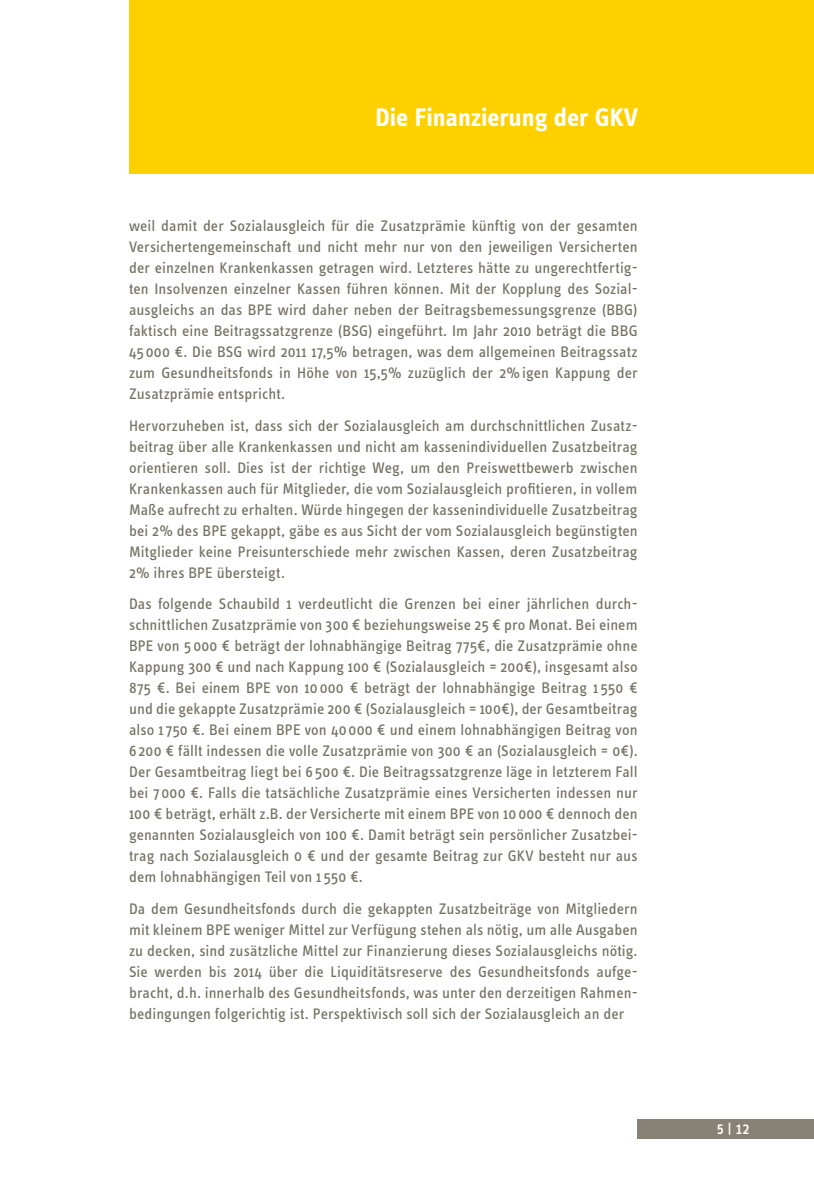
<style>
.page{position:relative;width:814px;height:1181px;background:#fff}
.page>*{position:absolute;margin:0;border:0;box-sizing:border-box;transform-origin:0 0}
.Kopfzeile_rechts{font:700 26.25px "Info OT Text";color:#fff}
.Fließtext{font:15.75px/21px "Info OT Text";letter-spacing:.005em;color:#757163;text-align:justify}
.Fußnote_Text{font:15.75px/21px "Info OT Text";letter-spacing:.005em;color:#757163;text-align:justify}
.t1{font:500 15.75px "Info OT Text";color:#fff}
</style>
<div class="page">
<div style="left:637px;top:1118px;width:177px;height:20px;background:#878275"></div>
<div style="left:129px;top:0;width:685px;height:174px;background:#ffd000"></div>
<p class="Kopfzeile_rechts" style="left:375px;top:101px;width:264px">Die Finanzierung der GKV</p>
<p class="Fußnote_Text" style="left:129px;top:215px;width:510px">weil damit der Sozialausgleich für die Zusatzprämie künftig von der gesamten Versichertengemeinschaft und nicht mehr nur von den jeweiligen Versicherten der einzelnen Krankenkassen getragen wird. Letzteres hätte zu ungerechtfertig&shy;ten Insolvenzen einzelner Kassen führen können. Mit der Kopplung des Sozial&shy;ausgleichs an das BPE wird daher neben der Beitragsbemessungsgrenze (BBG) faktisch eine Beitragssatzgrenze (BSG) eingeführt. Im Jahr 2010 beträgt die BBG 45 000 €. Die BSG wird 2011 17,5% betragen, was dem allgemeinen Beitragssatz zum Gesundheitsfonds in Höhe von 15,5% zuzüglich der 2%igen Kappung der Zusatzprämie entspricht.</p>
<p class="Fließtext" style="left:129px;top:414px;width:510px">Hervorzuheben ist, dass sich der Sozialausgleich am durchschnittlichen Zusatz&shy;beitrag über alle Krankenkassen und nicht am kassenindividuellen Zusatzbeitrag orientieren soll. Dies ist der richtige Weg, um den Preiswettbewerb zwischen Krankenkassen auch für Mitglieder, die vom Sozialausgleich profitieren, in vollem Maße aufrecht zu erhalten. Würde hingegen der kassenindividuelle Zusatzbeitrag bei 2% des BPE gekappt, gäbe es aus Sicht der vom Sozialausgleich begünstigten Mitglieder keine Preisunterschiede mehr zwischen Kassen, deren Zusatzbeitrag 2% ihres BPE übersteigt.</p>
<p class="Fließtext" style="left:129px;top:593px;width:510px">Das folgende Schaubild 1 verdeutlicht die Grenzen bei einer jährlichen durch&shy;schnittlichen Zusatzprämie von 300 € beziehungsweise 25 € pro Monat. Bei einem BPE von 5 000 € beträgt der lohnabhängige Beitrag 775€, die Zusatzprämie ohne Kappung 300 € und nach Kappung 100 € (Sozialausgleich = 200€), insgesamt also 875 €. Bei einem BPE von 10 000 € beträgt der lohnabhängige Beitrag 1 550 € und die gekappte Zusatzprämie 200 € (Sozialausgleich = 100€), der Gesamtbeitrag also 1 750 €. Bei einem BPE von 40 000 € und einem lohnabhängigen Beitrag von 6 200 € fällt indessen die volle Zusatzprämie von 300 € an (Sozialausgleich = 0€).<br>Der Gesamtbeitrag liegt bei 6 500 €. Die Beitragssatzgrenze läge in letzterem Fall bei 7000 €. Falls die tatsächliche Zusatzprämie eines Versicherten indessen nur 100 € beträgt, erhält z.B. der Versicherte mit einem BPE von 10 000 € dennoch den genannten Sozialausgleich von 100 €. Damit beträgt sein persönlicher Zusatzbei&shy;trag nach Sozialausgleich 0 € und der gesamte Beitrag zur GKV besteht nur aus dem lohnabhängigen Teil von 1 550 €.</p>
<p class="Fließtext" style="left:129px;top:897px;width:510px">Da dem Gesundheitsfonds durch die gekappten Zusatzbeiträge von Mitgliedern mit kleinem BPE weniger Mittel zur Verfügung stehen als nötig, um alle Ausgaben zu decken, sind zusätzliche Mittel zur Finanzierung dieses Sozialausgleichs nötig.<br>Sie werden bis 2014 über die Liquiditätsreserve des Gesundheitsfonds aufge&shy;bracht, d.h. innerhalb des Gesundheitsfonds, was unter den derzeitigen Rahmen&shy;bedingungen folgerichtig ist. Perspektivisch soll sich der Sozialausgleich an der</p>
<p class="t1" style="left:717px;top:1119px;width:34px">5 | 12</p>
</div>
